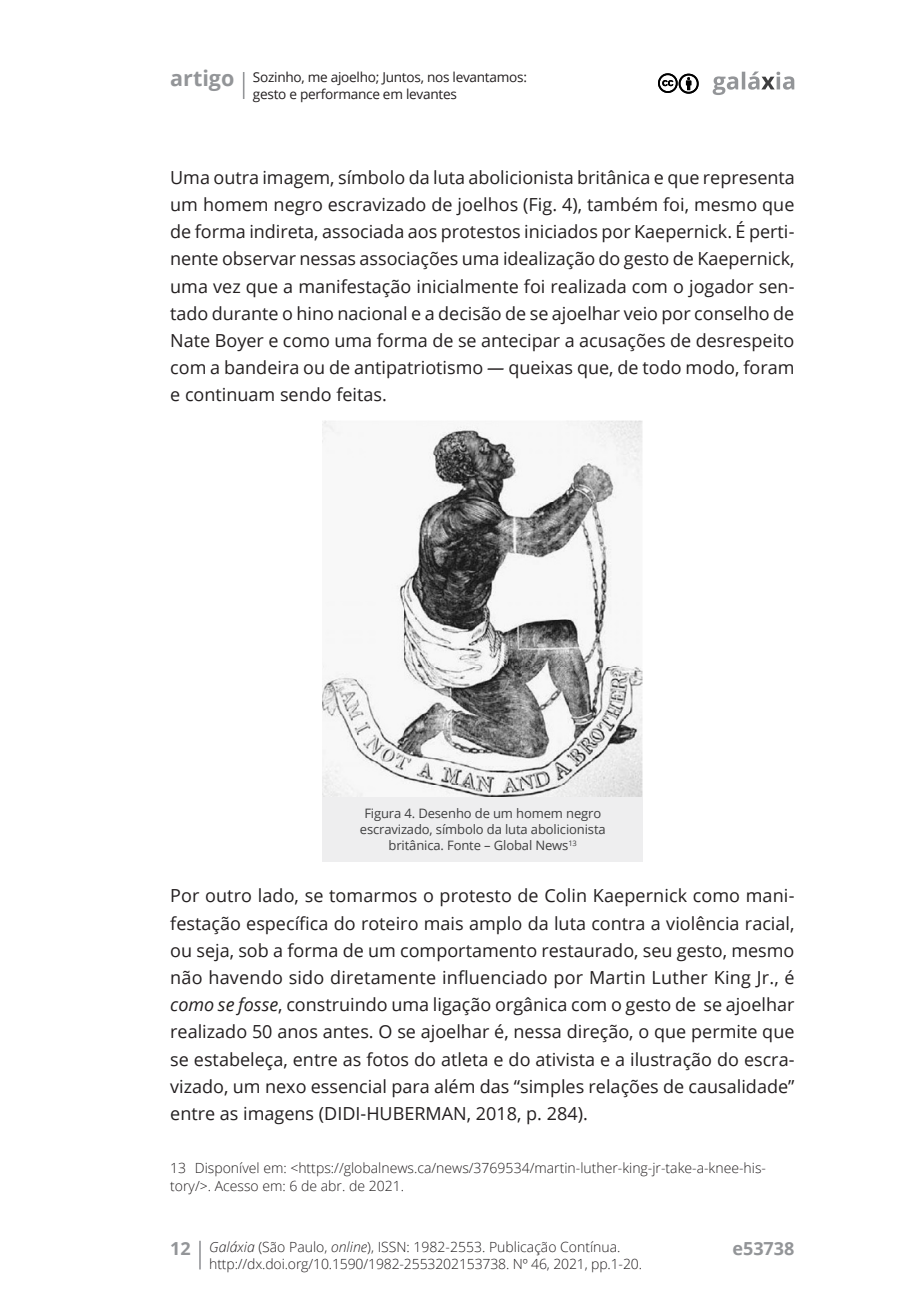
<style>
.page{position:relative;width:908px;height:1304px;background:#fff}
.page>*{position:absolute;margin:0;border:0;box-sizing:border-box;transform-origin:0 0}
.Mancha_de_texto{font:18px/27.2px "Open Sans";color:#231f20;text-align:justify}
.t1{font:700 18px "Open Sans";color:#939598}
.Nota_de_rodapé{font:300 14px/18px "Open Sans";color:#231f20}
.t2{font:13.6px/17px "Open Sans";letter-spacing:-.02em;color:#231f20}
._0_enviado_RECEBIDO{font:13px/16px "Open Sans";letter-spacing:-.01em;color:#3e3e3f;text-align:center}
.s1{font-weight:700;font-size:21.6px;color:#939598}
.s2{font-style:italic}
.s3{font-weight:700;font-size:18px;color:#939598}
</style>
<div class="page">
<svg style="left:712px;top:72px;width:82px;height:23px"></svg>
<svg style="left:658px;top:73px;width:41px;height:21px"></svg>
<svg style="left:243px;top:72px;width:1px;height:27px"></svg>
<hr style="left:199px;top:1241px;width:2px;height:28px;background:#939598">
<img style="left:322px;top:420px;width:320px;height:377px">
<div style="left:322px;top:797px;width:320px;height:65px;background:#eeeeef"></div>
<p class="t2" style="left:253px;top:68px;width:275px;text-indent:-83px"><span class="s1">artigo</span> Sozinho, me ajoelho; Juntos, nos levantamos: gesto e performance em levantes</p>
<p class="Mancha_de_texto" style="left:170px;top:163px;width:625px">Uma outra imagem, símbolo da luta abolicionista britânica e que representa um homem negro escravizado de joelhos (Fig. 4), também foi, mesmo que de forma indireta, associada aos protestos iniciados por Kaepernick. É perti&shy;nente observar nessas associações uma idealização do gesto de Kaepernick, uma vez que a manifestação inicialmente foi realizada com o jogador sen&shy;tado durante o hino nacional e a decisão de se ajoelhar veio por conselho de Nate Boyer e como uma forma de se antecipar a acusações de desrespeito com a bandeira ou de antipatriotismo <span class="s2">—</span> queixas que, de todo modo, foram e continuam sendo feitas.</p>
<p class="_0_enviado_RECEBIDO" style="left:360px;top:805px;width:247px">Figura 4. Desenho de um homem negro escravizado, símbolo da luta abolicionista britânica. Fonte – Global News<sup>13</sup></p>
<p class="Mancha_de_texto" style="left:170px;top:882px;width:625px">Por outro lado, se tomarmos o protesto de Colin Kaepernick como mani&shy;festação específica do roteiro mais amplo da luta contra a violência racial, ou seja, sob a forma de um comportamento restaurado, seu gesto, mesmo não havendo sido diretamente influenciado por Martin Luther King Jr., é <span class="s2">como se fosse</span>, construindo uma ligação orgânica com o gesto de se ajoelhar realizado 50 anos antes. O se ajoelhar é, nessa direção, o que permite que se estabeleça, entre as fotos do atleta e do ativista e a ilustração do escra&shy;vizado, um nexo essencial para além das “simples relações de causalidade” entre as imagens (DIDI-HUBERMAN, 2018, p. 284).</p>
<p class="Nota_de_rodapé" style="left:170px;top:1158px;width:597px">13 Disponível em: &lt;https://globalnews.ca/news/3769534/martin-luther-king-jr-take-a-knee-his&shy;tory/&gt;. Acesso em: 6 de abr. de 2021.</p>
<p class="Nota_de_rodapé" style="left:170px;top:1238px;width:451px"><span class="s3">12</span> <span class="s2">Galáxia</span> (São Paulo, <span class="s2">online</span>), ISSN: 1982-2553. Publicação Contínua.</p>
<p class="t1" style="left:732px;top:1236px;width:64px">e53738</p>
<p class="Nota_de_rodapé" style="left:209px;top:1254px;width:434px">http://dx.doi.org/10.1590/1982-2553202153738. Nº 46, 2021, pp.1-20.</p>
</div>
